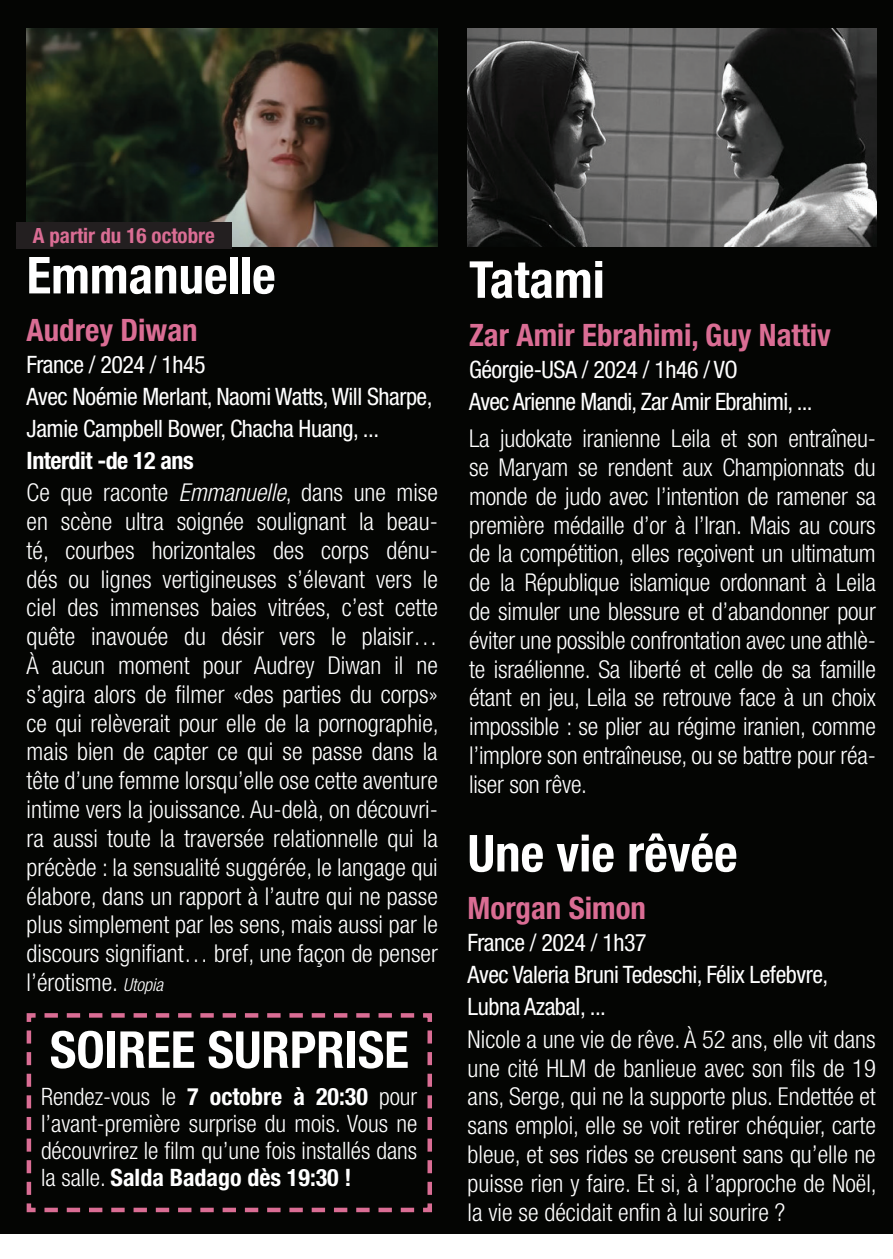
<style>
.page{position:relative;width:893px;height:1259px;background:#fff}
.page>*{position:absolute;margin:0;border:0;box-sizing:border-box;transform-origin:0 0}
.t1{font:700 condensed 51px "Helvetica Neue LT Std";color:#fff}
.t2{font:700 condensed 30.9px "Helvetica Neue LT Std";color:#da6d94}
.t3{font:300 condensed 24.6px/28.8px "Helvetica Neue LT Std";color:#fff;text-align:justify}
.t4{font:condensed 24px/31.8px "Helvetica Neue LT Std";letter-spacing:-.02em;color:#fff}
.t5{font:300 condensed 24px/27px "Helvetica Neue LT Std";color:#fff;text-align:justify}
.t6{font:700 condensed 24px "Helvetica Neue LT Std";letter-spacing:-.02em;color:#fff}
.t7{font:700 condensed 21px "Helvetica Neue LT Std";color:#da6d94}
.s1{font-style:italic}
.s2{font-style:italic;font-size:18px}
.s3{font-weight:700}
</style>
<div class="page">
<div style="left:0;top:0;width:893px;height:1233px;background:#040503"></div>
<img style="left:27px;top:29px;width:411px;height:218px">
<div style="left:16px;top:222px;width:216px;height:26px;background:#231f20"></div>
<img style="left:468px;top:29px;width:409px;height:218px">
<svg style="left:26px;top:1013px;width:406px;height:200px"></svg>
<p class="t7" style="left:33px;top:223px;width:184px">A partir du 16 octobre</p>
<h1 class="t1" style="left:27px;top:244px;width:251px">Emmanuelle</h1>
<p class="t2" style="left:27px;top:312px;width:173px">Audrey Diwan</p>
<p class="t4" style="left:27px;top:349px;width:407px">France / 2024 / 1h45<br>Avec Noémie Merlant, Naomi Watts, Will Sharpe,<br>Jamie Campbell Bower, Chacha Huang, ...</p>
<p class="t6" style="left:27px;top:446px;width:169px">Interdit -de 12 ans</p>
<p class="t3" style="left:27px;top:478px;width:414px">Ce que raconte <span class="s1">Emmanuelle</span>, dans une mise en scène ultra soignée soulignant la beau&shy;té, courbes horizontales des corps dénu&shy;dés ou lignes vertigineuses s’élevant vers le ciel des immenses baies vitrées, c’est cette quête inavouée du désir vers le plaisir… À aucun moment pour Audrey Diwan il ne s’agira alors de filmer «des parties du corps» ce qui relèverait pour elle de la pornographie, mais bien de capter ce qui se passe dans la tête d’une femme lorsqu’elle ose cette aventure intime vers la jouissance. Au-delà, on découvri&shy;ra aussi toute la traversée relationnelle qui la précède : la sensualité suggérée, le langage qui élabore, dans un rapport à l’autre qui ne passe plus simplement par les sens, mais aussi par le discours signifiant… bref, une façon de penser l’érotisme. <span class="s2">Utopia</span></p>
<h1 class="t1" style="left:50px;top:1019px;width:360px">SOIREE SURPRISE</h1>
<p class="t5" style="left:41px;top:1082px;width:378px">Rendez-vous le <span class="s3">7 octobre à 20:30</span> pour l’avant-première surprise du mois. Vous ne découvrirez le film qu’une fois installés dans la salle. <span class="s3">Salda Badago dès 19:30 !</span></p>
<h1 class="t1" style="left:469px;top:249px;width:137px">Tatami</h1>
<p class="t2" style="left:469px;top:316px;width:363px">Zar Amir Ebrahimi, Guy Nattiv</p>
<p class="t4" style="left:469px;top:353px;width:345px">Géorgie-USA / 2024 / 1h46 / VO<br>Avec Arienne Mandi, Zar Amir Ebrahimi, ...</p>
<p class="t3" style="left:469px;top:424px;width:408px">La judokate iranienne Leila et son entraîneu&shy;se Maryam se rendent aux Championnats du monde de judo avec l’intention de ramener sa première médaille d’or à l’Iran. Mais au cours de la compétition, elles reçoivent un ultimatum de la République islamique ordonnant à Leila de simuler une blessure et d’abandonner pour éviter une possible confrontation avec une athlè&shy;te israélienne. Sa liberté et celle de sa famille étant en jeu, Leila se retrouve face à un choix impossible : se plier au régime iranien, comme l’implore son entraîneuse, ou se battre pour réa&shy;liser son rêve.</p>
<h1 class="t1" style="left:468px;top:822px;width:271px">Une vie rêvée</h1>
<p class="t2" style="left:468px;top:889px;width:180px">Morgan Simon</p>
<p class="t4" style="left:468px;top:926px;width:362px">France / 2024 / 1h37<br>Avec Valeria Bruni Tedeschi, Félix Lefebvre,<br>Lubna Azabal, ...</p>
<p class="t3" style="left:468px;top:1024px;width:411px">Nicole a une vie de rêve. À 52 ans, elle vit dans une cité HLM de banlieue avec son fils de 19 ans, Serge, qui ne la supporte plus. Endettée et sans emploi, elle se voit retirer chéquier, carte bleue, et ses rides se creusent sans qu’elle ne puisse rien y faire. Et si, à l’approche de Noël, la vie se décidait enfin à lui sourire ?</p>
</div>
